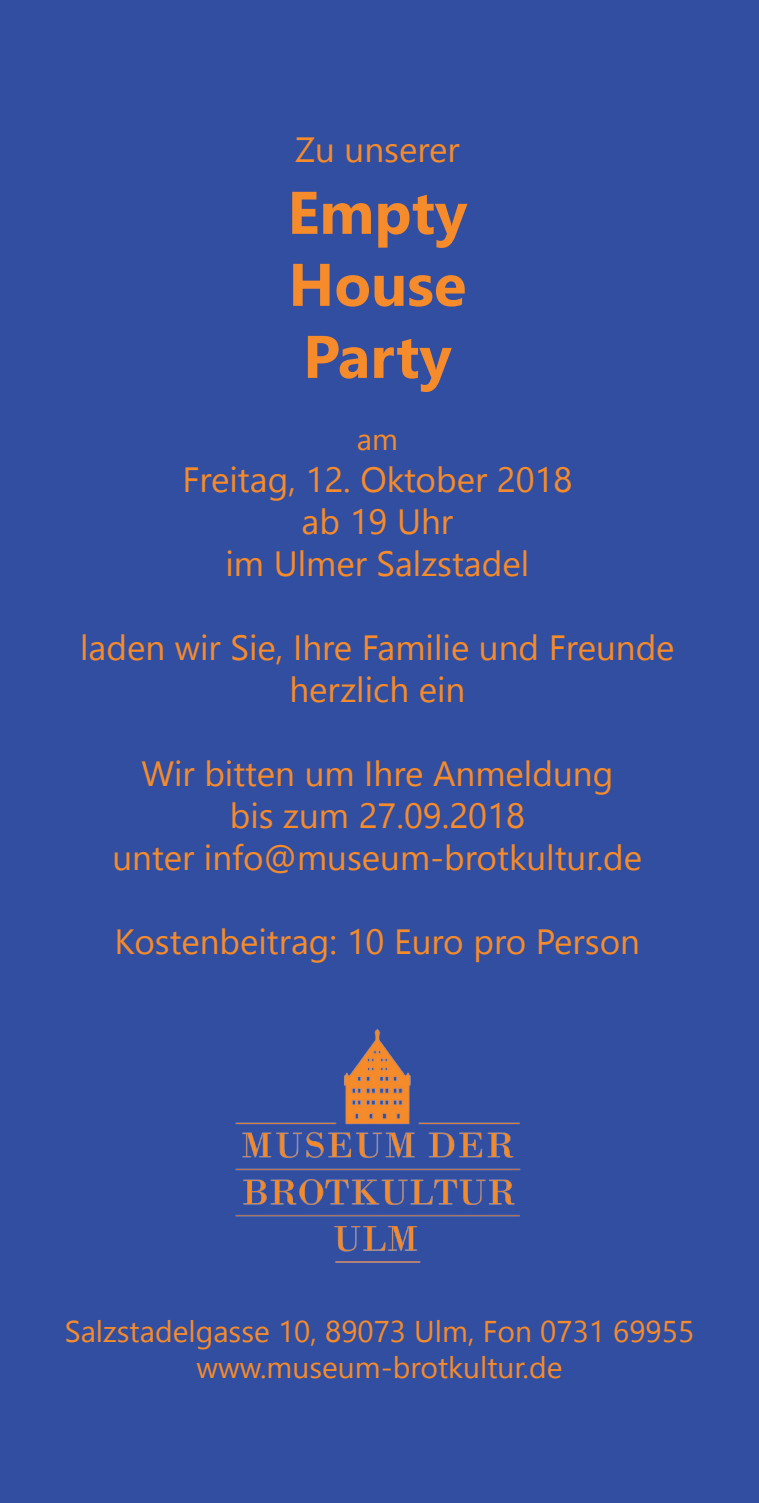
<style>
.page{position:relative;width:759px;height:1503px;background:#fff}
.page>*{position:absolute;margin:0;border:0;box-sizing:border-box;transform-origin:0 0}
.t1{font:700 60px "Nirmala UI";color:#f68b2b}
.t2{font:35px/42px "Nirmala UI";color:#f68b2b;text-align:center}
.t3{font:30px "Nirmala UI";color:#f68b2b}
</style>
<div class="page">
<div style="left:0;top:0;width:758px;height:1502px;background:#324ea1"></div>
<img style="left:226px;top:1028px;width:302px;height:235px">
<p class="t2" style="left:295px;top:126px;width:166px">Zu unserer</p>
<p class="t1" style="left:287px;top:161px;width:181px">Empty</p>
<p class="t1" style="left:288px;top:233px;width:179px">House</p>
<p class="t1" style="left:303px;top:305px;width:150px">Party</p>
<p class="t3" style="left:356px;top:415px;width:43px">am</p>
<p class="t2" style="left:182px;top:456px;width:391px">Freitag, 12. Oktober 2018</p>
<p class="t2" style="left:301px;top:498px;width:153px">ab 19 Uhr</p>
<p class="t2" style="left:225px;top:540px;width:305px">im Ulmer Salzstadel</p>
<p class="t2" style="left:80px;top:624px;width:595px">laden wir Sie, Ihre Familie und Freunde herzlich ein</p>
<p class="t2" style="left:141px;top:750px;width:473px">Wir bitten um Ihre Anmeldung</p>
<p class="t2" style="left:230px;top:792px;width:296px">bis zum 27.09.2018</p>
<p class="t2" style="left:112px;top:834px;width:531px">unter info@museum-brotkultur.de</p>
<p class="t2" style="left:114px;top:918px;width:527px">Kostenbeitrag: 10 Euro pro Person</p>
<p class="t3" style="left:65px;top:1307px;width:630px">Salzstadelgasse 10, 89073 Ulm, Fon 0731 69955</p>
<p class="t3" style="left:196px;top:1343px;width:367px">www.museum-brotkultur.de</p>
</div>
